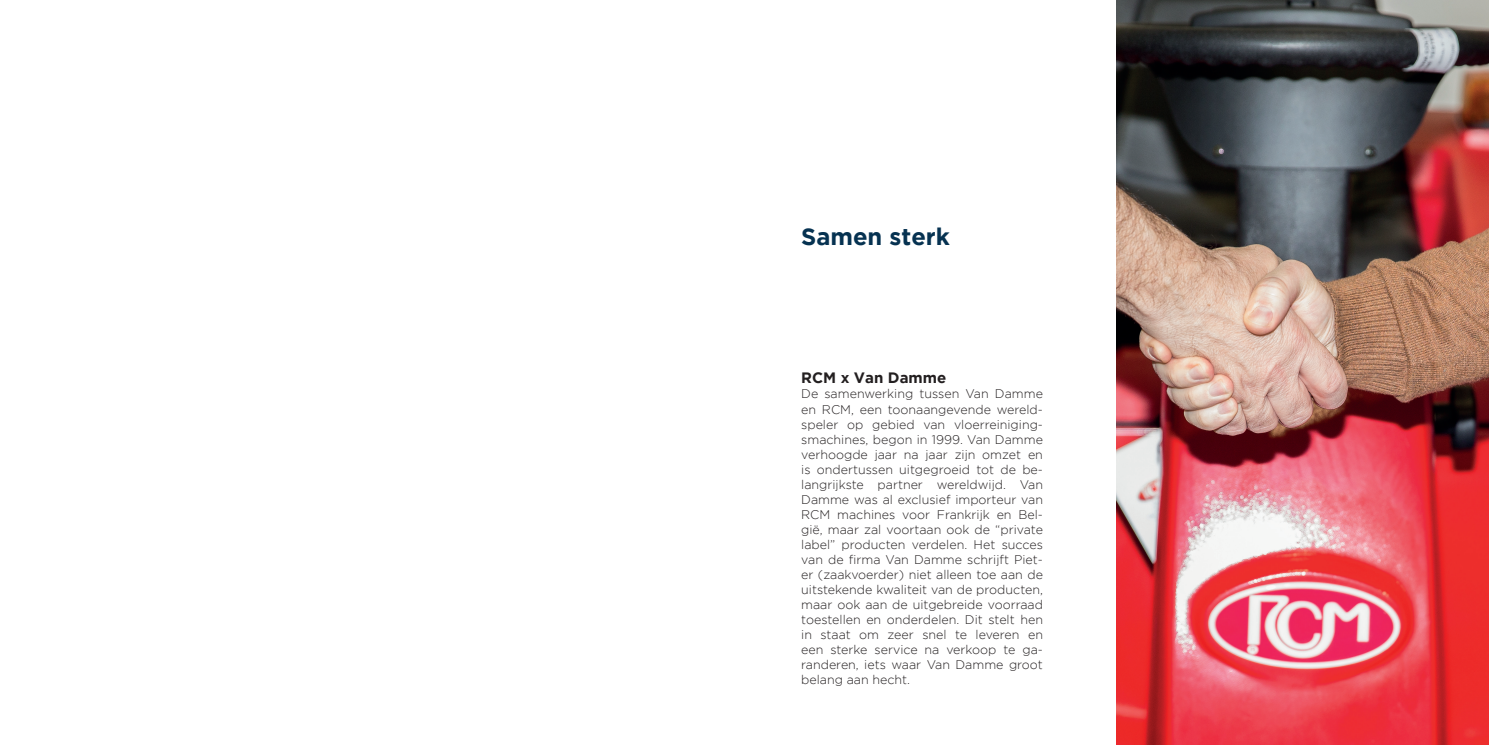
<style>
.page{position:relative;width:1489px;height:745px;background:#fff}
.page>*{position:absolute;margin:0;border:0;box-sizing:border-box;transform-origin:0 0}
.t1{font:700 23.75px "Gotham";color:#063251}
.t2{font:700 15px "Gotham";color:#231f20}
.t3{font:300 12.5px/15px "Gotham";color:#231f20;text-align:justify}
</style>
<div class="page">
<img style="left:1116px;top:0;width:372px;height:744px">
<h1 class="t1" style="left:801px;top:223px;width:150px">Samen sterk</h1>
<p class="t2" style="left:801px;top:369px;width:146px">RCM x Van Damme</p>
<p class="t3" style="left:801px;top:386px;width:243px">De samenwerking tussen Van Damme en RCM, een toonaangevende wereld&shy;speler op gebied van vloerreiniging&shy;smachines, begon in 1999. Van Damme verhoogde jaar na jaar zijn omzet en is ondertussen uitgegroeid tot de be&shy;langrijkste partner wereldwijd. Van Damme was al exclusief importeur van RCM machines voor Frankrijk en Bel&shy;gië, maar zal voortaan ook de “private label” producten verdelen. Het succes van de firma Van Damme schrijft Piet&shy;er (zaakvoerder) niet alleen toe aan de uitstekende kwaliteit van de producten, maar ook aan de uitgebreide voorraad toestellen en onderdelen. Dit stelt hen in staat om zeer snel te leveren en een sterke service na verkoop te ga&shy;randeren, iets waar Van Damme groot belang aan hecht.</p>
</div>
